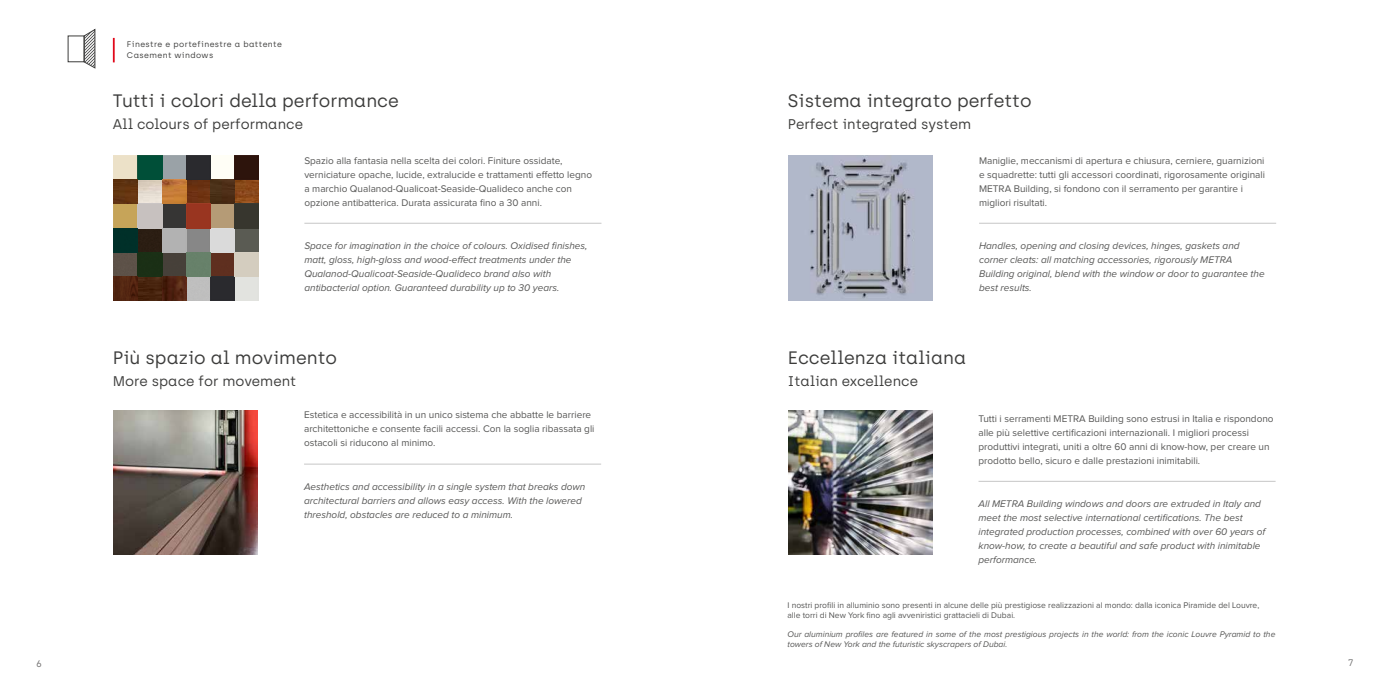
<style>
.page{position:relative;width:1389px;height:695px;background:#fff}
.page>*{position:absolute;margin:0;border:0;box-sizing:border-box;transform-origin:0 0}
.t1{font:18px "Archia";color:#3c3c3b}
.t2{font:14px "Archia";color:#3c3c3b}
.t3{font:10px/14px "Proxima Nova";color:#575756}
.t4{font:italic 10px/14px "Proxima Nova";color:#575756}
.t5{font:9.5px "Archia";color:#706f6f}
.t6{font:8.5px/10.2px "Proxima Nova";color:#575756}
.t7{font:italic 8.5px/10.2px "Proxima Nova";color:#575756}
.t8{font:8.1px/10.8px "Archia";letter-spacing:.05em;color:#3c3c3b}
</style>
<div class="page">
<hr style="left:304px;top:464px;width:297px;height:1px;background:#c6c6c6">
<img style="left:788px;top:410px;width:145px;height:144px">
<hr style="left:979px;top:481px;width:297px;height:1px;background:#c6c6c6">
<img style="left:788px;top:155px;width:144px;height:145px">
<hr style="left:979px;top:223px;width:297px;height:1px;background:#c6c6c6">
<hr style="left:304px;top:223px;width:297px;height:1px;background:#c6c6c6">
<img style="left:114px;top:155px;width:145px;height:145px">
<img style="left:113px;top:410px;width:145px;height:144px">
<div style="left:68px;top:36px;width:17px;height:26px;border:1px solid #3c3c3b"></div>
<svg style="left:83px;top:28px;width:13px;height:41px"></svg>
<hr style="left:113px;top:38px;width:2px;height:24px;background:#e1081a">
<p class="t8" style="left:127px;top:39px;width:157px">Finestre e portefinestre a battente<br>Casement windows</p>
<h1 class="t1" style="left:113px;top:90px;width:288px">Tutti i colori della performance</h1>
<h1 class="t1" style="left:788px;top:90px;width:245px">Sistema integrato perfetto</h1>
<h2 class="t2" style="left:113px;top:116px;width:192px">All colours of performance</h2>
<h2 class="t2" style="left:788px;top:116px;width:185px">Perfect integrated system</h2>
<p class="t3" style="left:304px;top:153px;width:289px">Spazio alla fantasia nella scelta dei colori. Finiture ossidate, verniciature opache, lucide, extralucide e trattamenti effetto legno a marchio Qualanod-Qualicoat-Seaside-Qualideco anche con opzione antibatterica. Durata assicurata fino a 30 anni.</p>
<p class="t4" style="left:304px;top:239px;width:285px">Space for imagination in the choice of colours. Oxidised finishes, matt, gloss, high-gloss and wood-effect treatments under the Qualanod-Qualicoat-Seaside-Qualideco brand also with antibacterial option. Guaranteed durability up to 30 years.</p>
<p class="t3" style="left:979px;top:153px;width:287px">Maniglie, meccanismi di apertura e chiusura, cerniere, guarnizioni e squadrette: tutti gli accessori coordinati, rigorosamente originali METRA Building, si fondono con il serramento per garantire i migliori risultati.</p>
<p class="t4" style="left:979px;top:239px;width:287px">Handles, opening and closing devices, hinges, gaskets and corner cleats: all matching accessories, rigorously METRA Building original, blend with the window or door to guarantee the best results.</p>
<h1 class="t1" style="left:113px;top:347px;width:226px">Più spazio al movimento</h1>
<h1 class="t1" style="left:788px;top:347px;width:180px">Eccellenza italiana</h1>
<h2 class="t2" style="left:113px;top:373px;width:185px">More space for movement</h2>
<h2 class="t2" style="left:788px;top:373px;width:132px">Italian excellence</h2>
<p class="t3" style="left:304px;top:408px;width:292px">Estetica e accessibilità in un unico sistema che abbatte le barriere architettoniche e consente facili accessi. Con la soglia ribassata gli ostacoli si riducono al minimo.</p>
<p class="t4" style="left:304px;top:479px;width:283px">Aesthetics and accessibility in a single system that breaks down architectural barriers and allows easy access. With the lowered threshold, obstacles are reduced to a minimum.</p>
<p class="t3" style="left:979px;top:411px;width:297px">Tutti i serramenti METRA Building sono estrusi in Italia e rispondono alle più selettive certificazioni internazionali. I migliori processi produttivi integrati, uniti a oltre 60 anni di know-how, per creare un prodotto bello, sicuro e dalle prestazioni inimitabili.</p>
<p class="t4" style="left:979px;top:497px;width:288px">All METRA Building windows and doors are extruded in Italy and meet the most selective international certifications. The best integrated production processes, combined with over 60 years of know-how, to create a beautiful and safe product with inimitable performance.</p>
<p class="t6" style="left:787px;top:600px;width:473px">I nostri profili in alluminio sono presenti in alcune delle più prestigiose realizzazioni al mondo: dalla iconica Piramide del Louvre, alle torri di New York fino agli avveniristici grattacieli di Dubai.</p>
<p class="t7" style="left:787px;top:629px;width:489px">Our aluminium profiles are featured in some of the most prestigious projects in the world: from the iconic Louvre Pyramid to the towers of New York and the futuristic skyscrapers of Dubai.</p>
<p class="t5" style="left:36px;top:657px;width:7px">6</p>
<p class="t5" style="left:1348px;top:657px;width:7px">7</p>
</div>
